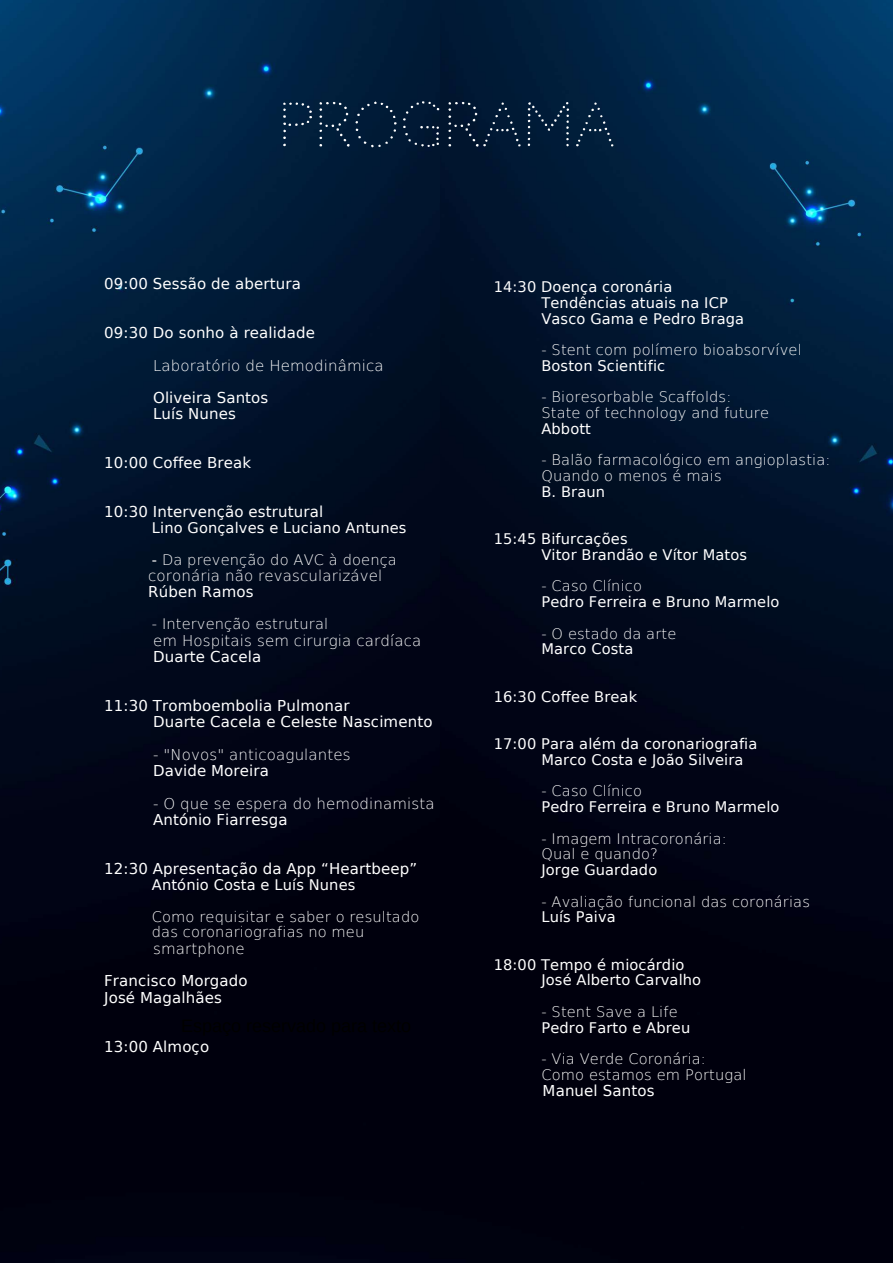
<style>
.page{position:relative;width:893px;height:1263px;background:#fff}
.page>*{position:absolute;margin:0;border:0;box-sizing:border-box;transform-origin:0 0}
.t1{font:59.25px "Codystar";color:#fff}
.t2{font:15px/16.4px "DejaVu Sans";letter-spacing:.01em;color:#fff}
.t3{font:200 15px "DejaVu Sans";letter-spacing:.01em;color:#fff}
.t4{font:200 14.62px/15.8px "DejaVu Sans";letter-spacing:.01em;color:#fff}
.t5{font:14.62px/15.8px "DejaVu Sans";letter-spacing:.01em;color:#fff}
.s1{font-weight:400}
</style>
<div class="page">
<img style="left:0;top:0;width:440px;height:1091px">
<img style="left:440px;top:0;width:453px;height:1091px">
<div style="left:0;top:1091px;width:893px;height:172px;background:#00000d"></div>
<h1 class="t1" style="left:278px;top:90px;width:339px">PROGRAMA</h1>
<p class="t2" style="left:104px;top:275px;width:198px">09:00 Sessão de abertura</p>
<p class="t2" style="left:104px;top:324px;width:212px">09:30 Do sonho à realidade</p>
<p class="t3" style="left:153px;top:357px;width:232px">Laboratório de Hemodinâmica</p>
<p class="t2" style="left:153px;top:390px;width:117px">Oliveira Santos<br>Luís Nunes</p>
<p class="t2" style="left:104px;top:455px;width:149px">10:00 Coffee Break</p>
<p class="t2" style="left:104px;top:504px;width:220px">10:30 Intervenção estrutural</p>
<p class="t5" style="left:152px;top:520px;width:256px">Lino Gonçalves e Luciano Antunes</p>
<p class="t4" style="left:152px;top:552px;width:246px"><span class="s1">-</span> Da prevenção do AVC à doença</p>
<p class="t3" style="left:148px;top:567px;width:235px">coronária não revascularizável</p>
<p class="t2" style="left:148px;top:584px;width:107px">Rúben Ramos</p>
<p class="t4" style="left:152px;top:616px;width:178px">- Intervenção estrutural</p>
<p class="t3" style="left:153px;top:632px;width:270px">em Hospitais sem cirurgia cardíaca</p>
<p class="t2" style="left:153px;top:649px;width:110px">Duarte Cacela</p>
<p class="t2" style="left:153px;top:698px;width:281px;text-indent:-49px">11:30 Tromboembolia Pulmonar<br>Duarte Cacela e Celeste Nascimento</p>
<p class="t3" style="left:153px;top:746px;width:199px">- "Novos" anticoagulantes</p>
<p class="t2" style="left:153px;top:763px;width:117px">Davide Moreira</p>
<p class="t3" style="left:153px;top:795px;width:283px">- O que se espera do hemodinamista</p>
<p class="t2" style="left:153px;top:812px;width:136px">António Fiarresga</p>
<p class="t2" style="left:104px;top:861px;width:314px">12:30 Apresentação da App “Heartbeep”</p>
<p class="t5" style="left:152px;top:877px;width:205px">António Costa e Luís Nunes</p>
<p class="t4" style="left:152px;top:908px;width:269px">Como requisitar e saber o resultado das coronariografias no meu</p>
<p class="t3" style="left:153px;top:940px;width:93px">smartphone</p>
<p class="t2" style="left:104px;top:973px;width:145px">Francisco Morgado<br>José Magalhães</p>
<p class="t2" style="left:104px;top:1038px;width:106px">13:00 Almoço</p>
<p class="t5" style="left:541px;top:279px;width:204px;text-indent:-48px">14:30 Doença coronária<br>Tendências atuais na ICP<br>Vasco Gama e Pedro Braga</p>
<p class="t4" style="left:541px;top:342px;width:262px">- Stent com polímero bioabsorvível</p>
<p class="t5" style="left:541px;top:358px;width:125px">Boston Scientific</p>
<p class="t4" style="left:541px;top:389px;width:229px">- Bioresorbable Scaffolds:<br>State of technology and future</p>
<p class="t5" style="left:541px;top:421px;width:51px">Abbott</p>
<p class="t4" style="left:541px;top:452px;width:290px">- Balão farmacológico em angioplastia:<br>Quando o menos é mais</p>
<p class="t5" style="left:541px;top:484px;width:65px">B. Braun</p>
<p class="t5" style="left:541px;top:531px;width:207px;text-indent:-48px">15:45 Bifurcações<br>Vitor Brandão e Vítor Matos</p>
<p class="t4" style="left:541px;top:578px;width:102px">- Caso Clínico</p>
<p class="t5" style="left:541px;top:594px;width:239px">Pedro Ferreira e Bruno Marmelo</p>
<p class="t4" style="left:541px;top:626px;width:136px">- O estado da arte</p>
<p class="t5" style="left:541px;top:641px;width:93px">Marco Costa</p>
<p class="t5" style="left:494px;top:689px;width:145px">16:30 Coffee Break</p>
<p class="t5" style="left:541px;top:736px;width:217px;text-indent:-48px">17:00 Para além da coronariografia<br>Marco Costa e João Silveira</p>
<p class="t4" style="left:541px;top:783px;width:102px">- Caso Clínico</p>
<p class="t5" style="left:541px;top:799px;width:239px">Pedro Ferreira e Bruno Marmelo</p>
<p class="t4" style="left:541px;top:831px;width:187px">- Imagem Intracoronária:<br>Qual e quando?</p>
<p class="t5" style="left:541px;top:862px;width:117px">Jorge Guardado</p>
<p class="t4" style="left:541px;top:894px;width:270px">- Avaliação funcional das coronárias</p>
<p class="t5" style="left:541px;top:909px;width:76px">Luís Paiva</p>
<p class="t5" style="left:541px;top:957px;width:161px;text-indent:-48px">18:00 Tempo é miocárdio<br>José Alberto Carvalho</p>
<p class="t4" style="left:541px;top:1004px;width:138px">- Stent Save a Life</p>
<p class="t5" style="left:541px;top:1020px;width:150px">Pedro Farto e Abreu</p>
<p class="t4" style="left:541px;top:1051px;width:207px">- Via Verde Coronária:<br>Como estamos em Portugal</p>
<p class="t2" style="left:542px;top:1083px;width:113px">Manuel Santos</p>
</div>
